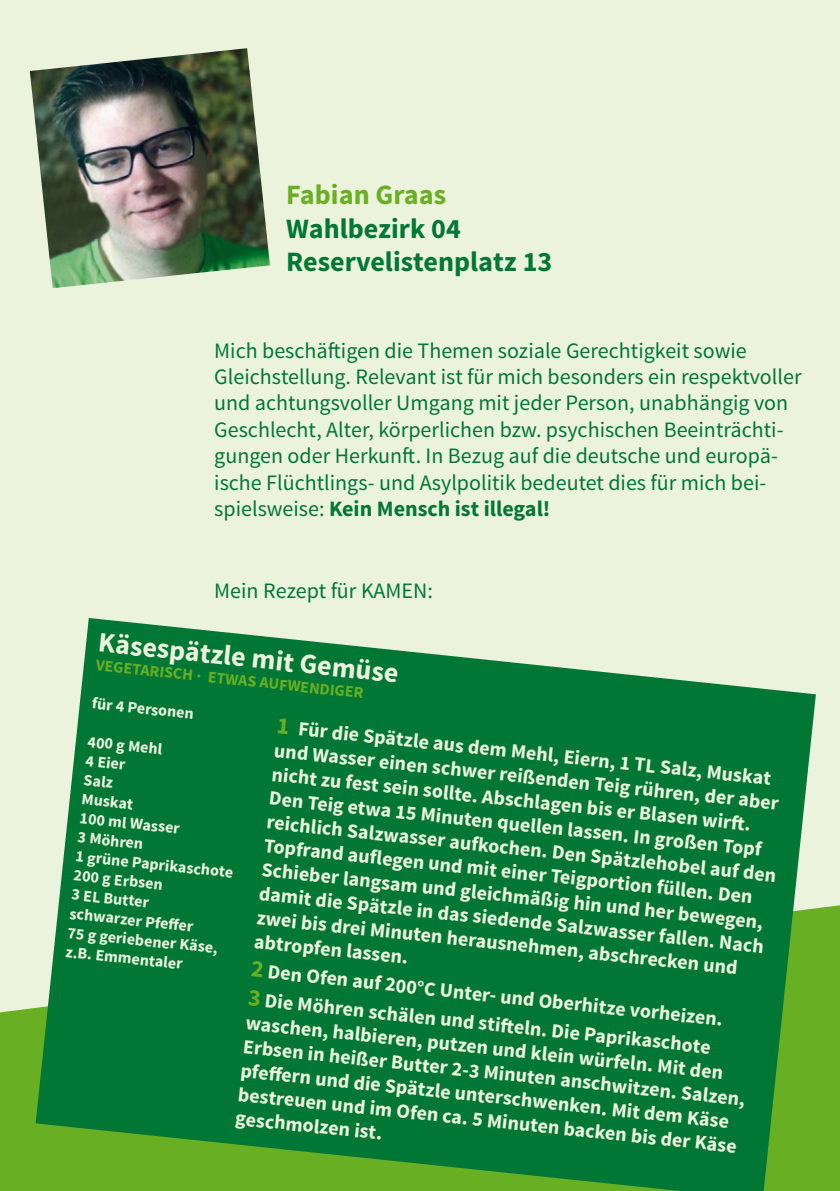
<style>
.page{position:relative;width:840px;height:1191px;background:#fff}
.page>*{position:absolute;margin:0;border:0;box-sizing:border-box;transform-origin:0 0}
.t1{font:700 28px "Source Sans Pro";color:#007734}
.t2{font:700 28px "Source Sans Pro";color:#ecf3dd}
.t3{font:700 28px "Source Sans Pro";color:#69af23}
.t4{font:22px/26.4px "Source Sans Pro";color:#007734}
.t5{font:700 20px/24px "Source Sans Pro";color:#ecf3dd}
.t6{font:700 16px/19.2px "Source Sans Pro";color:#ecf3dd}
.t7{font:700 16px "Source Sans Pro";color:#69af23}
.s1{font-weight:700}
.s2{font-size:24px;color:#69af23}
</style>
<div class="page">
<div style="left:0;top:0;width:839px;height:1191px;background:#ecf3dd"></div>
<svg style="left:0;top:905px;width:839px;height:286px;fill:#69af23"></svg>
<svg style="left:30px;top:618px;width:790px;height:573px;background:#208843"></svg>
<img style="left:30px;top:48px;width:240px;height:240px">
<h1 class="t3" style="left:214px;top:177px;width:44px">F</h1>
<h1 class="t3" style="left:300px;top:177px;width:148px">abian Graas</h1>
<h1 class="t1" style="left:286px;top:210px;width:176px">Wahlbezirk 04</h1>
<h1 class="t1" style="left:214px;top:244px;width:46px">R</h1>
<h1 class="t1" style="left:303px;top:244px;width:250px">eservelistenplatz 13</h1>
<p class="t4" style="left:214px;top:337px;width:588px">Mich beschäftigen die Themen soziale Gerechtigkeit sowie Gleichstellung. Relevant ist für mich besonders ein respektvoller und achtungsvoller Umgang mit jeder Person, unabhängig von Geschlecht, Alter, körperlichen bzw. psychischen Beeinträchti&shy;gungen oder Herkunft. In Bezug auf die deutsche und europä&shy;ische Flüchtlings- und Asylpolitik bedeutet dies für mich bei&shy;spielsweise: <span class="s1">Kein Mensch ist illegal!</span></p>
<p class="t4" style="left:214px;top:577px;width:220px">Mein Rezept für KAMEN:</p>
<h1 class="t2" style="left:100px;top:624px;width:304px;rotate:6deg">Käsespätzle mit Gemüse</h1>
<p class="t7" style="left:97px;top:655px;width:270px;rotate:6deg">VEGetarisch . etwas Au fwendiger</p>
<p class="t6" style="left:93px;top:694px;width:105px;rotate:6deg">für4 Personen</p>
<p class="t6" style="left:89px;top:732px;width:160px;rotate:6deg">400 g Mehl<br>4 Eier<br>Salz<br>Muskat<br>100 mlWasser<br>3 Möhren<br>1 grüne Paprikaschote<br>200 g Erbsen<br>3 EL Butter schwarzerPfeffer<br>75 g geriebenerKäse, z.B. Emmentaler</p>
<p class="t5" style="left:278px;top:715px;width:515px;rotate:6deg"><span class="s2">1</span> Fürdie Spätzle aus dem Mehl, Eiern, 1 TL Salz, Muskat und Wassereinen schwerreißenden Teig rühren, deraber nicht zu fest sein sollte. Abschlagen bis erBlasen wirft .<br>Den Teig etwa 15 Minuten quellen lassen. In großen Topf reichlich Salzwasseraufkochen. Den Spätzlehobelauf den Topfrand auflegen und mit einerTeigportion füllen. Den Schieberlangsam und gleichmäßig hin und herbewegen, damit die Spätzle in das siedende Salzwasserfallen. Nach zwei bis drei Minuten herausnehmen, abschrecken und abtropfen lassen.</p>
<p class="t5" style="left:252px;top:956px;width:475px;line-height:28.8px;rotate:6deg"><span class="s2">2</span> Den Ofen auf 200°C Unter- und Oberhitze vorheizen.<br><span class="s2">3</span> Die Möhren schälen und stifteln. Die Paprikaschote</p>
<p class="t5" style="left:247px;top:1011px;width:506px;rotate:6deg">waschen, halbieren, putzen und klein würfeln. Mit den Erbsen in heißerButter2-3 Minuten anschwitzen. Salzen, pfeffern und die Spätzle unterschwenken. Mit dem Käse bestreuen und im Ofen ca. 5 Minuten backen bis derKäse geschmolzen ist.</p>
</div>
